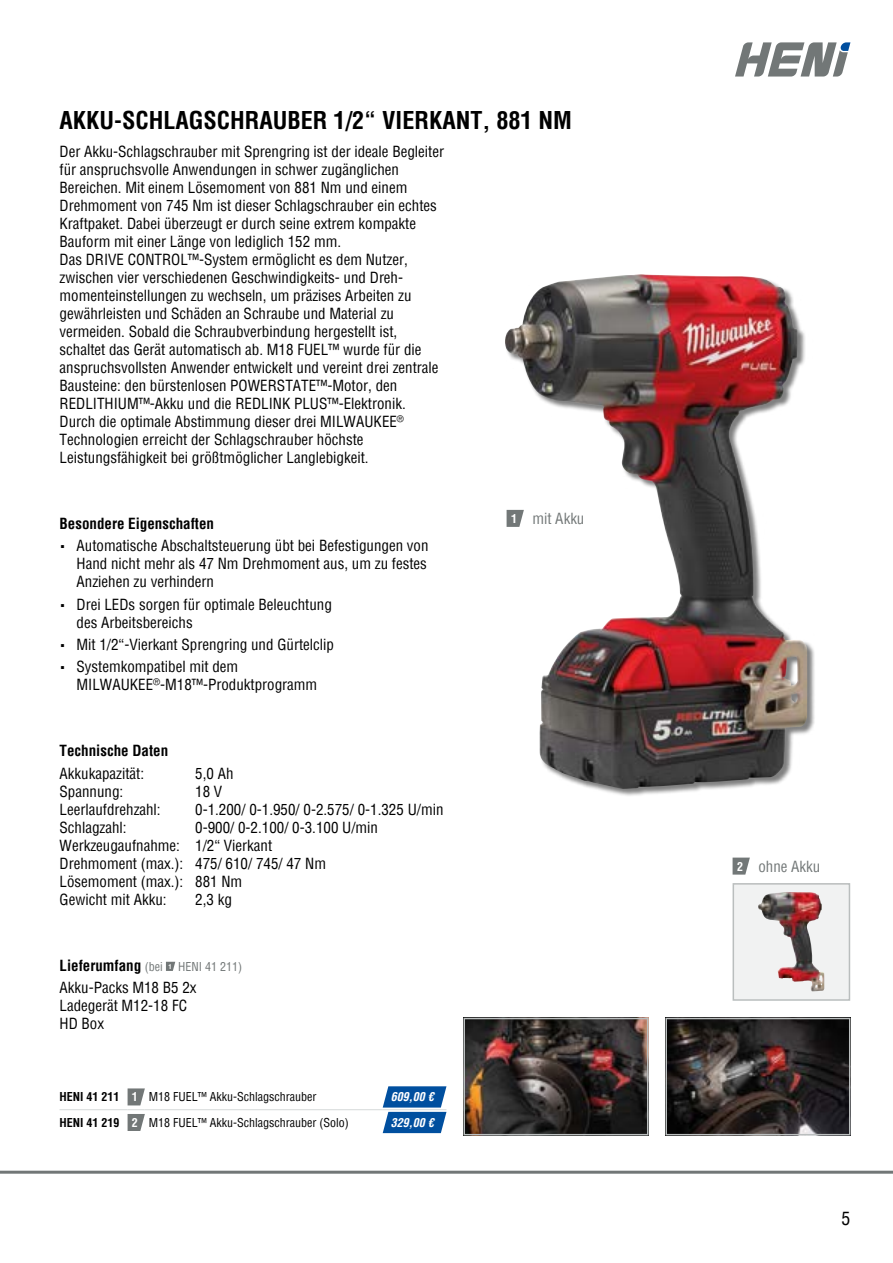
<style>
.page{position:relative;width:893px;height:1263px;background:#fff}
.page>*{position:absolute;margin:0;border:0;box-sizing:border-box;transform-origin:0 0}
.t1{font:700 condensed 24px "Helvetica";color:#000}
.t2{font:condensed 18px "Helvetica";color:#000}
.t3{font:condensed 15px/18px "Helvetica";color:#000}
.t4{font:700 condensed 15px "Helvetica";color:#000}
.t5{font:condensed 15px "Helvetica";color:#727777}
.t6{font:condensed 12px "Helvetica";color:#000}
.t7{font:condensed 12px "Helvetica";color:#727777}
.t8{font:italic 700 condensed 12px "Helvetica";color:#fff}
.s1{font-family:"The Sans C4 s";font-weight:300;font-stretch:normal}
.s2{font-weight:700;font-size:15px;color:#000}
.s3{font-weight:700}
.s4{font-weight:700;color:#fff}
.s5{font-weight:700;font-size:12px;color:#fff}
</style>
<div class="page">
<svg style="left:735px;top:42px;width:115px;height:35px"></svg>
<hr style="left:0;top:1171px;width:893px;height:3px;background:#727777">
<img style="left:668px;top:1021px;width:179px;height:111px">
<div style="left:665px;top:1018px;width:185px;height:117px;border:2px solid #babebe"></div>
<img style="left:466px;top:1021px;width:179px;height:111px">
<div style="left:463px;top:1018px;width:185px;height:117px;border:2px solid #babebe"></div>
<svg style="left:166px;top:962px;width:9px;height:9px"></svg>
<div style="left:733px;top:884px;width:116px;height:116px;background:#f1f2f2"></div>
<img style="left:758px;top:892px;width:66px;height:99px">
<div style="left:733px;top:883px;width:117px;height:118px;border:2px solid #babebe"></div>
<svg style="left:733px;top:857px;width:17px;height:17px"></svg>
<div style="left:505px;top:275px;width:311px;height:522px;background:#000;opacity:.5"></div>
<img style="left:505px;top:274px;width:302px;height:515px">
<svg style="left:383px;top:1086px;width:63px;height:47px;background:#2569ad"></svg>
<hr style="left:60px;top:1109px;width:68px;height:1px;background:#d6d9d9">
<hr style="left:145px;top:1109px;width:238px;height:1px;background:#d6d9d9">
<hr style="left:383px;top:1109px;width:63px;height:1px;background:#d6d9d9">
<svg style="left:128px;top:1088px;width:17px;height:43px"></svg>
<h1 class="t1" style="left:60px;top:104px;width:514px">AKKU-SCHLAGSCHRAUBER 1/2“ VIERKANT, 881 NM</h1>
<p class="t3" style="left:60px;top:142px;width:386px">Der Akku-Schlagschrauber mit Sprengring ist der ideale Begleiter für anspruchsvolle Anwendungen in schwer zugänglichen Bereichen. Mit einem Lösemoment von 881 Nm und einem Drehmoment von 745 Nm ist dieser Schlagschrauber ein echtes Kraftpaket. Dabei überzeugt er durch seine extrem kompakte Bauform mit einer Länge von lediglich 152 mm.<br>Das DRIVE CONTROL™-System ermöglicht es dem Nutzer, zwischen vier verschiedenen Geschwindigkeits- und Dreh&shy;momenteinstellungen zu wechseln, um präzises Arbeiten zu gewährleisten und Schäden an Schraube und Material zu vermeiden. Sobald die Schraubverbindung hergestellt ist, schaltet das Gerät automatisch ab. M18 FUEL™ wurde für die anspruchsvollsten Anwender entwickelt und vereint drei zentrale Bausteine: den bürstenlosen POWERSTATE™-Motor, den REDLITHIUM™-Akku und die REDLINK PLUS™-Elektronik.<br>Durch die optimale Abstimmung dieser drei MILWAUKEE<sup>® </sup>Technologien erreicht der Schlagschrauber höchste Leistungsfähigkeit bei größtmöglicher Langlebigkeit.</p>
<p class="t4" style="left:60px;top:514px;width:156px">Besondere Eigenschaften</p>
<p class="t3" style="left:77px;top:537px;width:354px;text-align:justify;text-indent:-17px"><span class="s1">▪</span> Automatische Abschaltsteuerung übt bei Befestigungen von Hand nicht mehr als 47 Nm Drehmoment aus, um zu festes Anziehen zu verhindern</p>
<p class="t3" style="left:77px;top:595px;width:257px;text-indent:-17px"><span class="s1">▪</span> Drei LEDs sorgen für optimale Beleuchtung des Arbeitsbereichs</p>
<p class="t3" style="left:60px;top:635px;width:276px"><span class="s1">▪</span> Mit 1/2“-Vierkant Sprengring und Gürtelclip</p>
<p class="t3" style="left:77px;top:657px;width:242px;text-indent:-17px"><span class="s1">▪</span> Systemkompatibel mit dem<br>MILWAUKEE<sup>®</sup>-M18™-Produktprogramm</p>
<p class="t4" style="left:60px;top:741px;width:110px">Technische Daten</p>
<p class="t3" style="left:60px;top:764px;width:86px">Akkukapazität:</p>
<p class="t3" style="left:195px;top:764px;width:40px">5,0 Ah</p>
<p class="t3" style="left:60px;top:782px;width:65px">Spannung:</p>
<p class="t3" style="left:195px;top:782px;width:29px">18 V</p>
<p class="t3" style="left:60px;top:800px;width:103px">Leerlaufdrehzahl:</p>
<p class="t3" style="left:195px;top:800px;width:250px">0-1.200/ 0-1.950/ 0-2.575/ 0-1.325 U/min</p>
<p class="t3" style="left:60px;top:818px;width:69px">Schlagzahl:</p>
<p class="t3" style="left:60px;top:818px;width:320px;text-indent:136px">0-900/ 0-2.100/ 0-3.100 U/min<br>Werkzeugaufnahme: 1/2“ Vierkant<br>Drehmoment (max.): 475/ 610/ 745/ 47 Nm<br>Lösemoment (max.): 881 Nm<br>Gewicht mit Akku:</p>
<p class="t3" style="left:195px;top:890px;width:38px">2,3 kg</p>
<p class="t7" style="left:60px;top:959px;width:184px"><span class="s2">Lieferumfang</span> (bei <sup>1</sup> HENI 41 211)</p>
<p class="t3" style="left:60px;top:978px;width:139px">Akku-Packs M18 B5 2x<br>Ladegerät M12-18 FC<br>HD Box</p>
<p class="t6" style="left:60px;top:1089px;width:258px"><span class="s3">HENI 41 211</span> <span class="s4">1</span> M18 FUEL™ Akku-Schlagschrauber</p>
<p class="t8" style="left:391px;top:1089px;width:44px">609,00 €</p>
<p class="t6" style="left:60px;top:1115px;width:291px"><span class="s3">HENI 41 219</span> <span class="s4">2</span> M18 FUEL™ Akku-Schlagschrauber (Solo)</p>
<p class="t8" style="left:391px;top:1115px;width:44px">329,00 €</p>
<p class="t5" style="left:511px;top:509px;width:75px"><span class="s5">1</span> mit Akku</p>
<p class="t5" style="left:737px;top:856px;width:85px"><span class="s5">2</span> ohne Akku</p>
<p class="t2" style="left:841px;top:1206px;width:10px">5</p>
</div>
